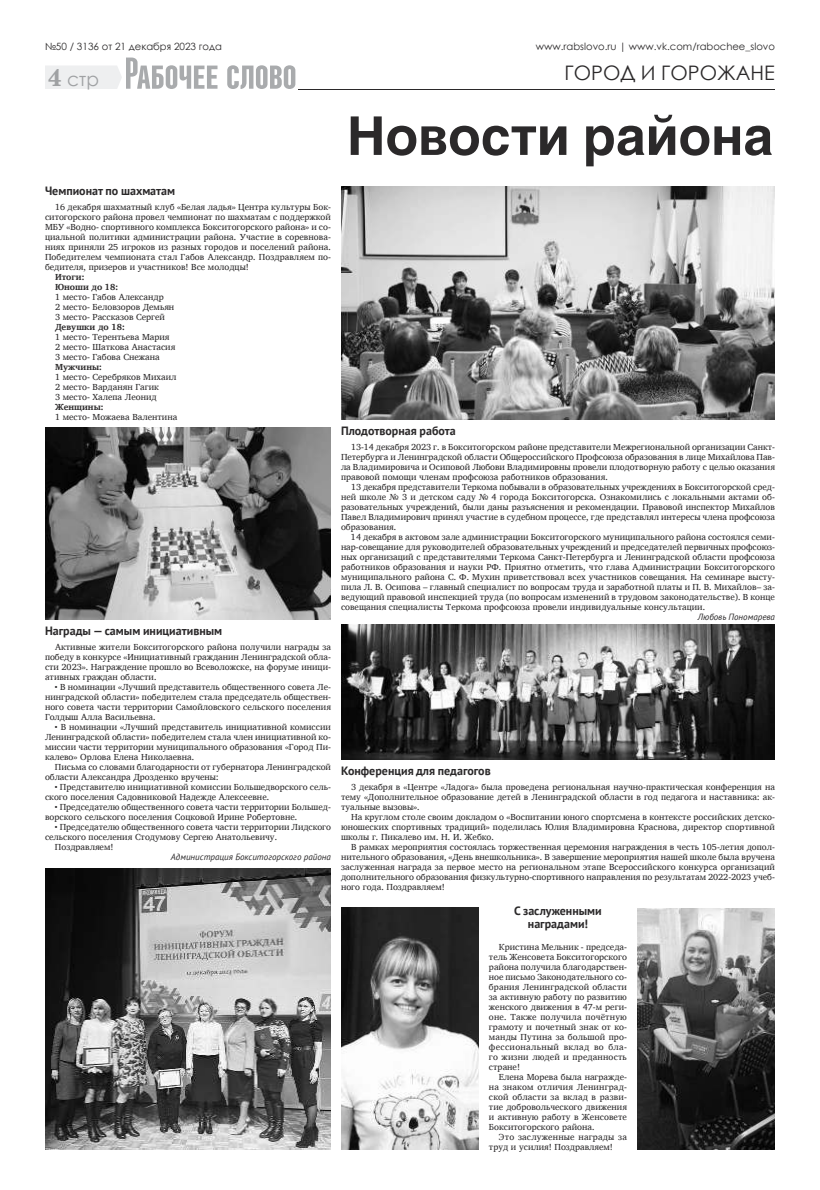
<style>
.page{position:relative;width:820px;height:1190px;background:#fff}
.page>*{position:absolute;margin:0;border:0;box-sizing:border-box;transform-origin:0 0}
.t1{font:700 53px "Helios";color:#2b292a}
.t2{font:20px "Century Gothic";color:#2b292a}
.t3{font:19px "Century Gothic";color:#9fa1a3}
.t4{font:700 12px/13px "PT Sans";color:#2b292a;text-align:center}
.t5{font:10px "Century Gothic";color:#2b292a}
.t6{font:9px/10px "Charis SIL";color:#2b292a;text-align:justify}
.t7{font:italic 9px "PT Sans";color:#2b292a}
.t8{font:9px/10px "Charis SIL";letter-spacing:.02em;color:#2b292a}
.t9{font:700 9px/10px "Charis SIL";color:#2b292a}
.s1{font-family:"New Century Schlbk";font-weight:700;font-size:24px}
</style>
<div class="page">
<hr style="left:298px;top:89px;width:477px;height:1px;background:#2b292a">
<svg style="left:45px;top:58px;width:250px;height:31px"></svg>
<img style="left:45px;top:428px;width:286px;height:192px">
<img style="left:341px;top:907px;width:138px;height:243px">
<img style="left:637px;top:908px;width:138px;height:242px">
<img style="left:341px;top:186px;width:434px;height:234px">
<img style="left:341px;top:624px;width:434px;height:136px">
<img style="left:45px;top:868px;width:286px;height:282px">
<p class="t5" style="left:45px;top:39px;width:178px">№50 / 3136 от 21 декабря 2023 года</p>
<p class="t5" style="left:536px;top:39px;width:241px">www.rabslovo.ru | www.vk.com/rabochee_slovo</p>
<h3 class="t3" style="left:48px;top:66px;width:53px"><span class="s1">4</span> стр</h3>
<h2 class="t2" style="left:565px;top:59px;width:212px">ГОРОД И ГОРОЖАНЕ</h2>
<h1 class="t1" style="left:347px;top:115px;width:428px">Новости района</h1>
<h3 class="t4" style="left:45px;top:184px;width:132px">Чемпионат по шахматам</h3>
<p class="t6" style="left:45px;top:202px;width:288px;text-indent:10px">16 декабря шахматный клуб «Белая ладья» Центра культуры Бок&shy;ситогорского района провел чемпионат по шахматам с поддержкой МБУ «Водно- спортивного комплекса Бокситогорского района» и со&shy;циальной политики администрации района. Участие в соревнова&shy;ниях приняли 25 игроков из разных городов и поселений района.<br>Победителем чемпионата стал Габов Александр. Поздравляем по&shy;бедителя, призеров и участников! Все молодцы!</p>
<p class="t9" style="left:55px;top:272px;width:65px">Итоги:<br>Юноши до 18:</p>
<p class="t6" style="left:55px;top:292px;width:121px;text-align:left">1 место- Габов Александр<br>2 место- Беловзоров Демьян<br>3 место- Рассказов Сергей</p>
<p class="t9" style="left:55px;top:322px;width:71px">Девушки до 18:</p>
<p class="t6" style="left:55px;top:332px;width:122px;text-align:left">1 место- Терентьева Мария<br>2 место- Шаткова Анастасия<br>3 место- Габова Снежана</p>
<p class="t9" style="left:55px;top:362px;width:49px">Мужчины:</p>
<p class="t6" style="left:55px;top:372px;width:123px;text-align:left">1 место- Серебряков Михаил<br>2 место- Варданян Гагик<br>3 место- Халепа Леонид</p>
<p class="t9" style="left:55px;top:402px;width:50px">Женщины:</p>
<p class="t6" style="left:55px;top:412px;width:124px">1 место- Можаева Валентина</p>
<h3 class="t4" style="left:45px;top:624px;width:179px">Награды — самым инициативным</h3>
<p class="t6" style="left:45px;top:642px;width:288px;text-indent:10px">Активные жители Бокситогорского района получили награды за победу в конкурсе «Инициативный гражданин Ленинградской обла&shy;сти 2023». Награждение прошло во Всеволожске, на форуме иници&shy;ативных граждан области.</p>
<p class="t6" style="left:45px;top:682px;width:288px;text-indent:10px">• В номинации «Лучший представитель общественного совета Ле&shy;нинградской области» победителем стала председатель обществен&shy;ного совета части территории Самойловского сельского поселения Голдыш Алла Васильевна.</p>
<p class="t6" style="left:45px;top:722px;width:288px;text-indent:10px">• В номинации «Лучший представитель инициативной комиссии Ленинградской области» победителем стала член инициативной ко&shy;миссии части территории муниципального образования «Город Пи&shy;калево» Орлова Елена Николаевна.</p>
<p class="t6" style="left:45px;top:762px;width:288px;text-indent:10px">Письма со словами благодарности от губернатора Ленинградской области Александра Дрозденко вручены:</p>
<p class="t6" style="left:45px;top:782px;width:287px;text-indent:10px">• Представителю инициативной комиссии Большедворского сель&shy;ского поселения Садовниковой Надежде Алексеевне.</p>
<p class="t6" style="left:45px;top:802px;width:288px;text-indent:10px">• Председателю общественного совета части территории Большед&shy;ворского сельского поселения Соцковой Ирине Робертовне.</p>
<p class="t6" style="left:55px;top:822px;width:278px">• Председателю общественного совета части территории Лидского</p>
<p class="t6" style="left:45px;top:832px;width:234px">сельского поселения Стодумову Сергею Анатольевичу.</p>
<p class="t6" style="left:55px;top:842px;width:60px">Поздравляем!</p>
<p class="t7" style="left:171px;top:851px;width:162px">Администрация Бокситогорского района</p>
<h3 class="t4" style="left:341px;top:424px;width:116px">Плодотворная работа</h3>
<p class="t6" style="left:341px;top:442px;width:435px;text-indent:10px">13-14 декабря 2023 г. в Бокситогорском районе представители Межрегиональной организации Санкт-Петербурга и Ленинградской области Общероссийского Профсоюза образования в лице Михайлова Пав&shy;ла Владимировича и Осиповой Любови Владимировны провели плодотворную работу с целью оказания правовой помощи членам профсоюза работников образования.</p>
<p class="t6" style="left:341px;top:482px;width:436px;text-indent:10px">13 декабря представители Теркома побывали в образовательных учреждениях в Бокситогорской сред&shy;ней школе № 3 и детском саду № 4 города Бокситогорска. Ознакомились с локальными актами об&shy;разовательных учреждений, были даны разъяснения и рекомендации. Правовой инспектор Михайлов Павел Владимирович принял участие в судебном процессе, где представлял интересы члена профсоюза образования.</p>
<p class="t6" style="left:341px;top:532px;width:436px;text-indent:10px">14 декабря в актовом зале администрации Бокситогорского муниципального района состоялся семи&shy;нар-совещание для руководителей образовательных учреждений и председателей первичных профсоюз&shy;ных организаций с представителями Теркома Санкт-Петербурга и Ленинградской области профсоюза работников образования и науки РФ. Приятно отметить, что глава Администрации Бокситогорского муниципального района С. Ф. Мухин приветствовал всех участников совещания. На семинаре высту&shy;пила Л. В. Осипова – главный специалист по вопросам труда и заработной платы и П. В. Михайлов– за&shy;ведующий правовой инспекцией труда (по вопросам изменений в трудовом законодательстве). В конце совещания специалисты Теркома профсоюза провели индивидуальные консультации.</p>
<p class="t7" style="left:698px;top:611px;width:79px">Любовь Пономарева</p>
<h3 class="t4" style="left:341px;top:764px;width:151px">Конференция для педагогов</h3>
<p class="t6" style="left:341px;top:782px;width:436px;text-indent:10px">3 декабря в «Центре «Ладога» была проведена региональная научно-практическая конференция на тему «Дополнительное образование детей в Ленинградской области в год педагога и наставника: ак&shy;туальные вызовы».</p>
<p class="t6" style="left:341px;top:812px;width:436px;text-indent:10px">На круглом столе своим докладом о «Воспитании юного спортсмена в контексте российских детско&shy;юношеских спортивных традиций» поделилась Юлия Владимировна Краснова, директор спортивной школы г. Пикалево им. Н. И. Жебко.</p>
<p class="t6" style="left:341px;top:842px;width:436px;text-indent:10px">В рамках мероприятия состоялась торжественная церемония награждения в честь 105-летия допол&shy;нительного образования, «День внешкольника». В завершение мероприятия нашей школе была вручена заслуженная награда за первое место на региональном этапе Всероссийского конкурса организаций дополнительного образования физкультурно-спортивного направления по результатам 2022-2023 учеб&shy;ного года. Поздравляем!</p>
<h3 class="t4" style="left:514px;top:904px;width:89px">С заслуженными наградами!</h3>
<p class="t6" style="left:489px;top:942px;width:140px;text-indent:10px">Кристина Мельник - председа&shy;тель Женсовета Бокситогорского района получила благодарствен&shy;ное письмо Законодательного со&shy;брания Ленинградской области за активную работу по развитию женского движения в 47-м реги&shy;оне. Также получила почётную грамоту и почетный знак от ко&shy;манды Путина за большой про&shy;фессиональный вклад во бла&shy;го жизни людей и преданность стране!</p>
<p class="t6" style="left:489px;top:1072px;width:140px;text-indent:10px">Елена Морева была награжде&shy;на знаком отличия Ленинград&shy;ской области за вклад в разви&shy;тие добровольческого движения и активную работу в Женсовете Бокситогорского района.</p>
<p class="t8" style="left:489px;top:1132px;width:140px;text-indent:10px">Это заслуженные награды за труд и усилия! Поздравляем!</p>
</div>
